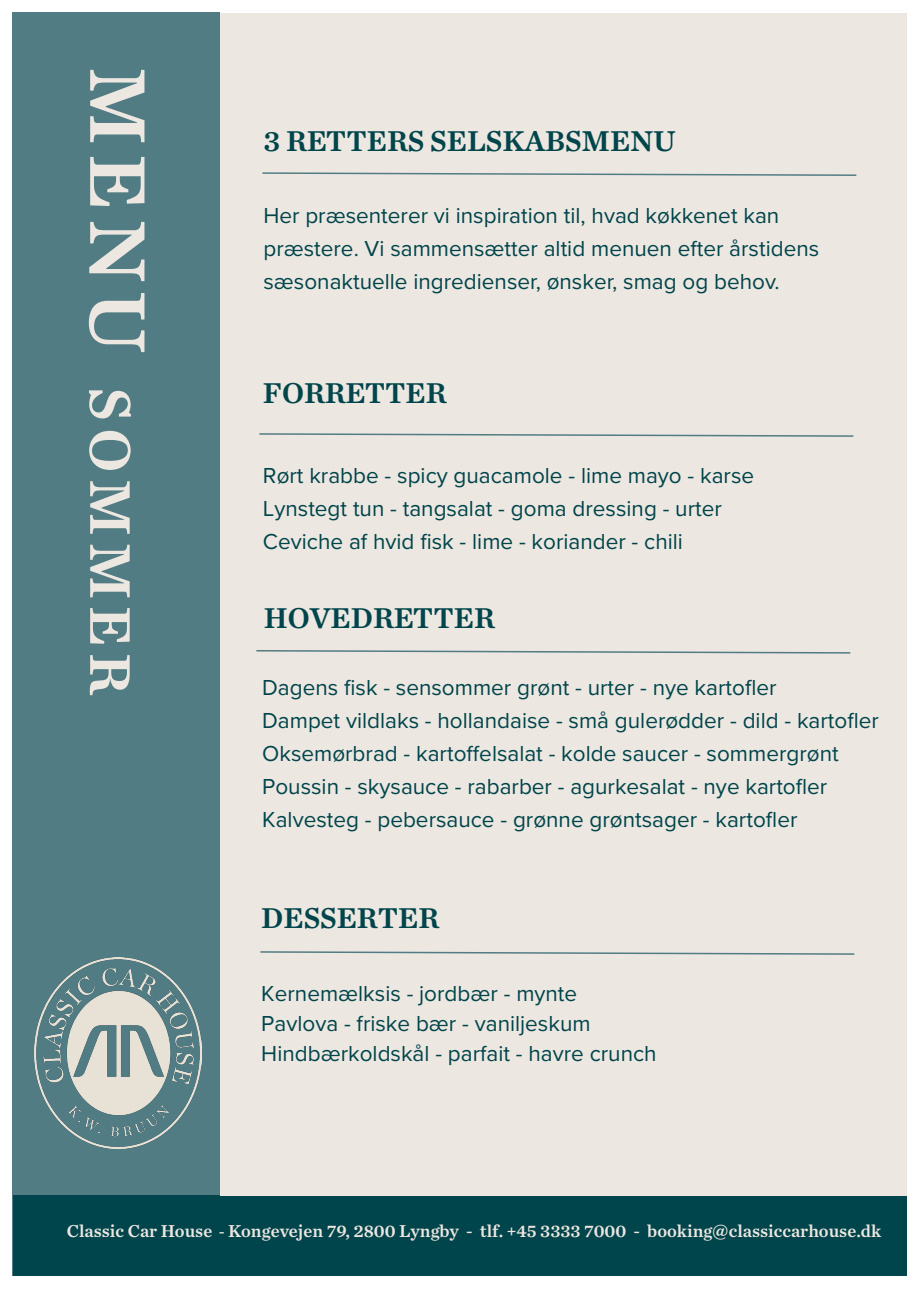
<style>
.page{position:relative;width:919px;height:1289px;background:#fff}
.page>*{position:absolute;margin:0;border:0;box-sizing:border-box;transform-origin:0 0}
.t1{font:60px "Chronicle Text G2 Semi";letter-spacing:.11em;color:#ede7e1}
.t2{font:30px "Chronicle Text G2 Semi";color:#00454b}
.t3{font:22.5px/33px "Proxima Nova";color:#00454b}
.t4{font:18px "Chronicle Text G2 Semi";color:#ede7e1}
.s1{font-size:82.5px}
.s2{font-size:16.5px}
</style>
<div class="page">
<div style="left:13px;top:13px;width:207px;height:1263px;background:#527c83"></div>
<div style="left:13px;top:1195px;width:893px;height:81px;background:#00454b"></div>
<div style="left:220px;top:13px;width:686px;height:1182px;background:#ede7e1"></div>
<svg style="left:262px;top:172px;width:595px;height:4px"></svg>
<svg style="left:259px;top:433px;width:595px;height:4px"></svg>
<img style="left:35px;top:957px;width:166px;height:191px">
<svg style="left:256px;top:650px;width:595px;height:4px"></svg>
<svg style="left:260px;top:951px;width:595px;height:4px"></svg>
<p class="t1" style="left:157px;top:67px;width:630px;rotate:90deg"><span class="s1">MENU</span> SOMMER</p>
<p class="t2" style="left:263px;top:118px;width:414px">3 RETTERS SELSKABSMENU</p>
<p class="t3" style="left:263px;top:197px;width:557px">Her præsenterer vi inspiration til, hvad køkkenet kan præstere. Vi sammensætter altid menuen efter årstidens sæsonaktuelle ingredienser, ønsker, smag og behov.</p>
<p class="t2" style="left:263px;top:369px;width:185px">FORRETTER</p>
<p class="t3" style="left:263px;top:458px;width:492px">Rørt krabbe - spicy guacamole - lime mayo - karse<br>Lynstegt tun - tangsalat - goma dressing - urter<br>Ceviche af hvid fisk - lime - koriander - chili</p>
<p class="t2" style="left:264px;top:594px;width:232px">HOVEDRETTER</p>
<p class="t3" style="left:262px;top:670px;width:618px">Dagens fisk - sensommer grønt - urter - nye kartofler<br>Dampet vildlaks - hollandaise - små gulerødder - dild - kartofler Oksemørbrad - kartoffelsalat - kolde saucer - sommergrønt Poussin - skysauce - rabarber - agurkesalat - nye kartofler Kalvesteg - pebersauce - grønne grøntsager - kartofler</p>
<p class="t2" style="left:261px;top:894px;width:179px">DESSERTER</p>
<p class="t3" style="left:261px;top:977px;width:397px;line-height:30px">Kernemælksis - jordbær - mynte<br>Pavlova - friske bær - vaniljeskum<br>Hindbærkoldskål - parfait - havre crunch</p>
<p class="t4" style="left:67px;top:1216px;width:815px">Classic Car House <span class="s2">-</span> Kongevejen 79, 2800 Lyngby - tlf. +45 3333 7000 - booking@classiccarhouse.dk</p>
</div>
